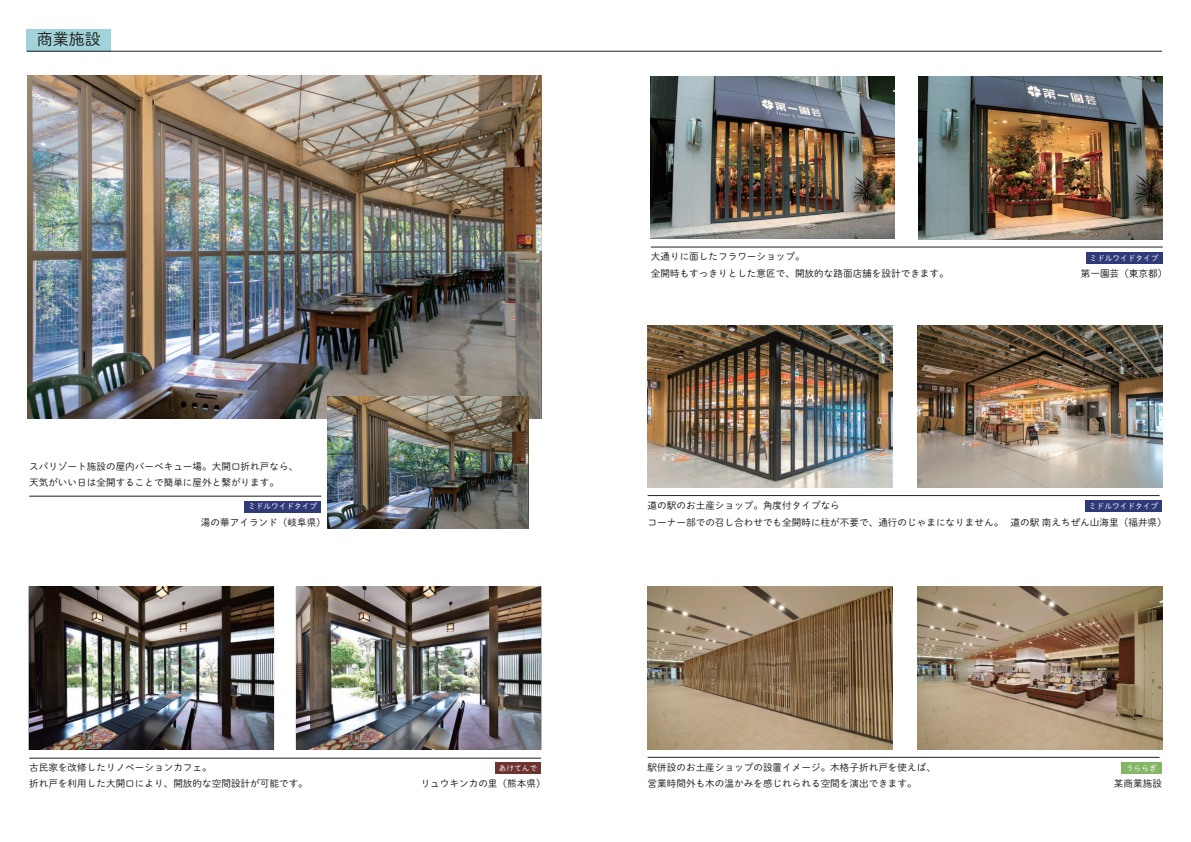
<style>
.page{position:relative;width:1191px;height:842px;background:#fff}
.page>*{position:absolute;margin:0;border:0;box-sizing:border-box;transform-origin:0 0}
.t1{font:16px "DNP Shuei M Go Std L";color:#231f20}
.t2{font:9.6px/16.8px "DNP Shuei M Go Std L";color:#231f20}
.t3{font:7.7px "DNP Shuei M Go Std L";color:#fff}
</style>
<div class="page">
<div style="left:27px;top:29px;width:84px;height:22px;background:#a1d4da"></div>
<hr style="left:27px;top:51px;width:1135px;height:1px;background:#231f20">
<hr style="left:651px;top:247px;width:511px;height:1px;background:#231f20">
<img style="left:651px;top:77px;width:243px;height:162px">
<img style="left:918px;top:77px;width:244px;height:162px">
<hr style="left:647px;top:495px;width:512px;height:1px;background:#231f20">
<hr style="left:29px;top:758px;width:512px;height:1px;background:#231f20">
<img style="left:647px;top:325px;width:245px;height:162px">
<img style="left:917px;top:325px;width:245px;height:162px">
<hr style="left:647px;top:757px;width:512px;height:1px;background:#231f20">
<img style="left:647px;top:587px;width:245px;height:162px">
<img style="left:917px;top:587px;width:245px;height:162px">
<img style="left:29px;top:587px;width:245px;height:163px">
<img style="left:296px;top:587px;width:245px;height:163px">
<hr style="left:29px;top:496px;width:292px;height:1px;background:#231f20">
<img style="left:28px;top:76px;width:514px;height:342px">
<img style="left:328px;top:396px;width:200px;height:133px">
<div style="left:1085px;top:500px;width:77px;height:12px;background:#2f3a79"></div>
<div style="left:1121px;top:762px;width:41px;height:12px;background:#85b666"></div>
<div style="left:495px;top:762px;width:46px;height:12px;background:#6d3331"></div>
<div style="left:1085px;top:252px;width:77px;height:11px;background:#2f3a79"></div>
<div style="left:244px;top:501px;width:77px;height:11px;background:#2f3a79"></div>
<h1 class="t1" style="left:37px;top:28px;width:65px">商業施設</h1>
<p class="t2" style="left:29px;top:457px;width:271px">スパリゾート施設の屋内バーベキュー場。大開口折れ戸なら、天気がいい日は全開することで簡単に屋外と繋がります。</p>
<p class="t3" style="left:248px;top:501px;width:71px">ミドルワイドタイプ</p>
<p class="t2" style="left:201px;top:514px;width:126px">湯の華アイランド（岐阜県）</p>
<p class="t2" style="left:29px;top:758px;width:280px">古民家を改修したリノベーションカフェ。<br>折れ戸を利用した大開口により、開放的な空間設計が可能です。</p>
<p class="t2" style="left:651px;top:248px;width:299px">大通りに面したフラワーショップ。<br>全開時もすっきりとした意匠で、開放的な路面店舗を設計できます。</p>
<p class="t3" style="left:1089px;top:252px;width:71px">ミドルワイドタイプ</p>
<p class="t2" style="left:1080px;top:265px;width:88px">第一園芸（東京都）</p>
<p class="t2" style="left:647px;top:496px;width:357px">道の駅のお土産ショップ。角度付タイプなら<br>コーナー部での召し合わせでも全開時に柱が不要で、通行のじゃまになりません。</p>
<p class="t3" style="left:1089px;top:500px;width:71px">ミドルワイドタイプ</p>
<p class="t2" style="left:991px;top:513px;width:177px">　　道の駅 南えちぜん山海里（福井県）</p>
<p class="t2" style="left:647px;top:758px;width:290px">駅併設のお土産ショップの設置イメージ。木格子折れ戸を使えば、営業時間外も木の温かみを感じれられる空間を演出できます。</p>
<p class="t3" style="left:499px;top:762px;width:40px">あけてんで</p>
<p class="t3" style="left:1126px;top:762px;width:32px">うららぎ</p>
<p class="t2" style="left:421px;top:775px;width:126px">リュウキンカの里（熊本県）</p>
<p class="t2" style="left:1114px;top:775px;width:50px">某商業施設</p>
</div>
